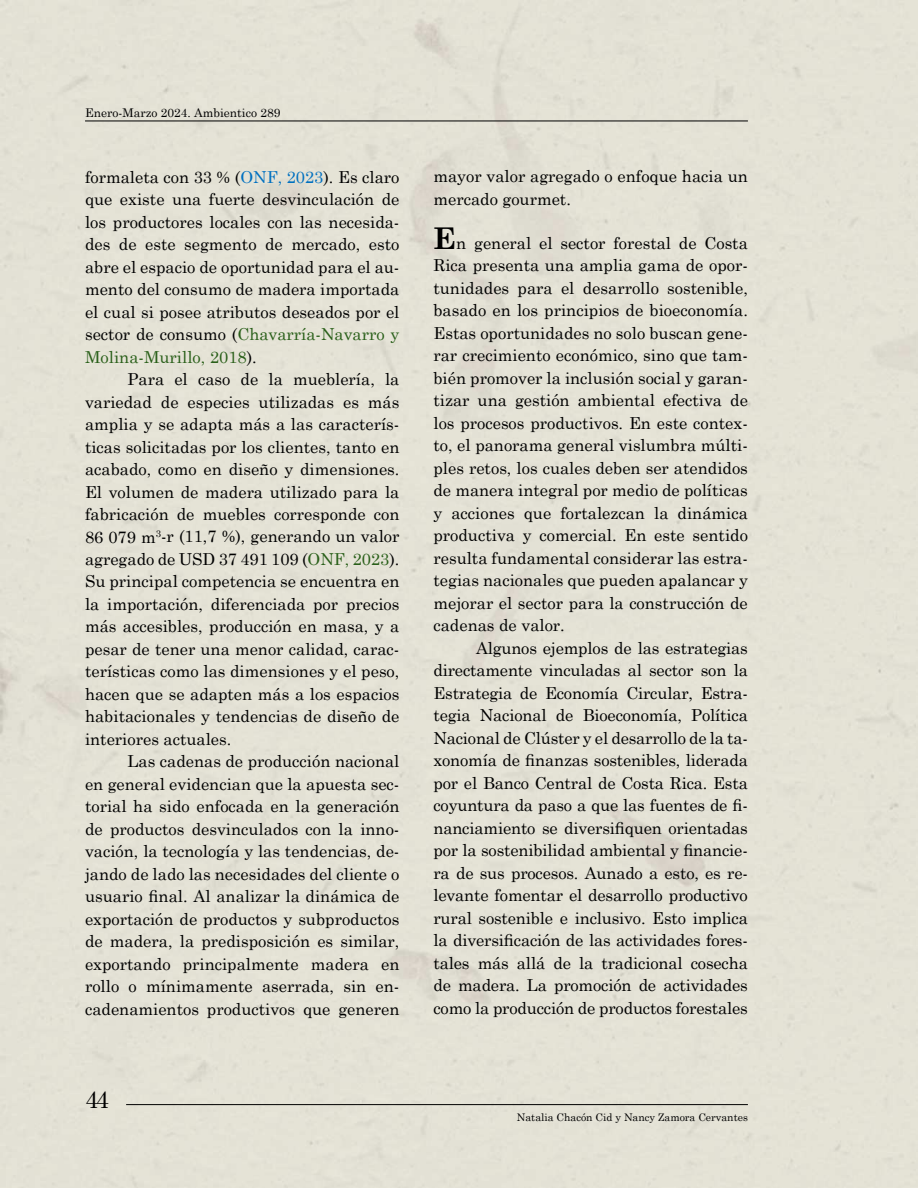
<style>
.page{position:relative;width:918px;height:1188px;background:#e4e2d6}
.page>*{position:absolute;margin:0;border:0;box-sizing:border-box;transform-origin:0 0}
.t1{font:24px "Century Schoolbook";color:#000}
.t2{font:16.5px/22.5px "Century Schoolbook";color:#000;text-align:justify}
.t3{font:12px "Century Schoolbook";color:#000}
.t4{font:10.5px "Century Schoolbook";color:#000}
.s1{color:#0070c0}
.s2{color:#295f19}
.s3{font-weight:700;font-size:30px}
</style>
<div class="page">
<hr style="left:85px;top:121px;width:663px;height:1px;background:#000">
<hr style="left:126px;top:1104px;width:622px;height:1px;background:#000">
<p class="t3" style="left:85px;top:106px;width:197px">Enero-Marzo 2024. Ambientico 289</p>
<p class="t2" style="left:85px;top:165px;width:316px">formaleta con 33 % (<span class="s1">ONF, 2023</span>). Es claro que existe una fuerte desvinculación de los productores locales con las necesida&shy;des de este segmento de mercado, esto abre el espacio de oportunidad para el au&shy;mento del consumo de madera importada el cual si posee atributos deseados por el sector de consumo (<span class="s2">Chavarría-Navarro y Molina-Murillo, 2018</span>).</p>
<p class="t2" style="left:85px;top:367px;width:316px;text-indent:43px">Para el caso de la mueblería, la variedad de especies utilizadas es más amplia y se adapta más a las caracterís&shy;ticas solicitadas por los clientes, tanto en acabado, como en diseño y dimensiones.<br>El volumen de madera utilizado para la fabricación de muebles corresponde con 86 079 m<sup>3</sup>-r (11,7 %), generando un valor agregado de USD 37 491 109 (<span class="s2">ONF, 2023</span>).<br>Su principal competencia se encuentra en la importación, diferenciada por precios más accesibles, producción en masa, y a pesar de tener una menor calidad, carac&shy;terísticas como las dimensiones y el peso, hacen que se adapten más a los espacios habitacionales y tendencias de diseño de interiores actuales.</p>
<p class="t2" style="left:85px;top:750px;width:316px;text-indent:43px">Las cadenas de producción nacional en general evidencian que la apuesta sec&shy;torial ha sido enfocada en la generación de productos desvinculados con la inno&shy;vación, la tecnología y las tendencias, de&shy;jando de lado las necesidades del cliente o usuario final. Al analizar la dinámica de exportación de productos y subproductos de madera, la predisposición es similar, exportando principalmente madera en rollo o mínimamente aserrada, sin en&shy;cadenamientos productivos que generen</p>
<h1 class="t1" style="left:85px;top:1085px;width:26px">44</h1>
<p class="t2" style="left:433px;top:165px;width:316px">mayor valor agregado o enfoque hacia un mercado gourmet.</p>
<p class="t2" style="left:433px;top:231px;width:316px"><span class="s3">E</span>n general el sector forestal de Costa Rica presenta una amplia gama de opor&shy;tunidades para el desarrollo sostenible, basado en los principios de bioeconomía.<br>Estas oportunidades no solo buscan gene&shy;rar crecimiento económico, sino que tam&shy;bién promover la inclusión social y garan&shy;tizar una gestión ambiental efectiva de los procesos productivos. En este contex&shy;to, el panorama general vislumbra múlti&shy;ples retos, los cuales deben ser atendidos de manera integral por medio de políticas y acciones que fortalezcan la dinámica productiva y comercial. En este sentido resulta fundamental considerar las estra&shy;tegias nacionales que pueden apalancar y mejorar el sector para la construcción de cadenas de valor.</p>
<p class="t2" style="left:433px;top:636px;width:316px;text-indent:43px">Algunos ejemplos de las estrategias directamente vinculadas al sector son la Estrategia de Economía Circular, Estra&shy;tegia Nacional de Bioeconomía, Política Nacional de Clúster y el desarrollo de la ta&shy;xonomía de finanzas sostenibles, liderada por el Banco Central de Costa Rica. Esta coyuntura da paso a que las fuentes de fi&shy;nanciamiento se diversifiquen orientadas por la sostenibilidad ambiental y financie&shy;ra de sus procesos. Aunado a esto, es re&shy;levante fomentar el desarrollo productivo rural sostenible e inclusivo. Esto implica la diversificación de las actividades fores&shy;tales más allá de la tradicional cosecha de madera. La promoción de actividades como la producción de productos forestales</p>
<p class="t4" style="left:517px;top:1110px;width:233px">Natalia Chacón Cid y Nancy Zamora Cervantes</p>
</div>
